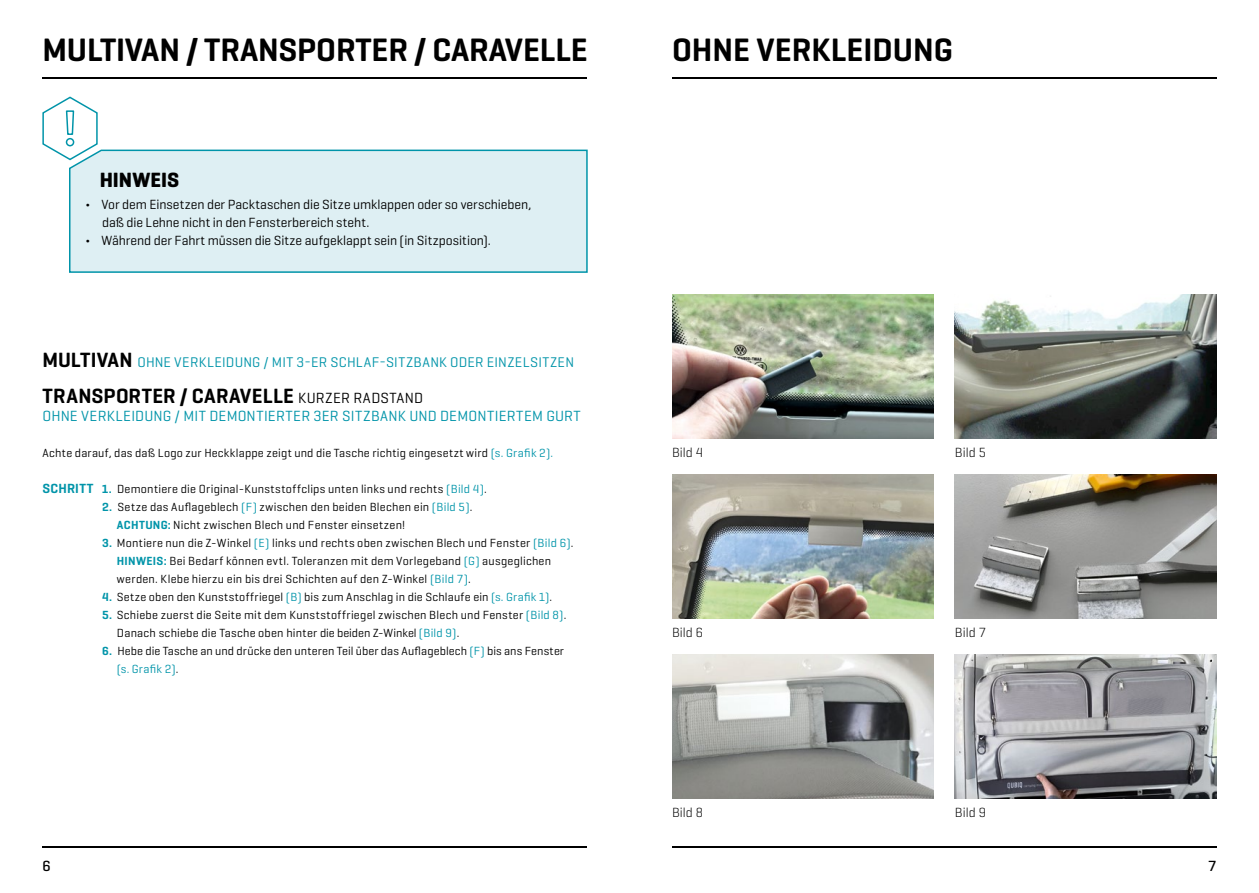
<style>
.page{position:relative;width:1259px;height:893px;background:#fff}
.page>*{position:absolute;margin:0;border:0;box-sizing:border-box;transform-origin:0 0}
.t1{font:600 33px "Geogrotesque";letter-spacing:-.005em;color:#000}
.t2{font:600 21px "Geogrotesque";letter-spacing:.015em;color:#000}
.t3{font:700 21px "Geogrotesque";color:#000}
.t4{font:15px "Geogrotesque";letter-spacing:.02em;color:#0094a9}
.t5{font:500 15px "Geogrotesque";color:#000}
.t6{font:14.25px "Geogrotesque";letter-spacing:.02em;color:#0094a9}
.t7{font:13.5px "Geogrotesque";letter-spacing:-.005em;color:#000}
.t8{font:300 13.5px "Geogrotesque";color:#000}
.t9{font:12px/18px "Geogrotesque";letter-spacing:.02em;color:#000}
.s1{font-weight:600;font-size:21px;color:#000}
.s2{font-weight:400;font-size:15px}
.s3{color:#0094a9}
.s4{font-weight:600;font-size:13.5px;color:#0094a9}
.s5{font-weight:600;color:#0094a9}
</style>
<div class="page">
<hr style="left:43px;top:77px;width:544px;height:2px;background:#000">
<hr style="left:672px;top:77px;width:544px;height:2px;background:#000">
<hr style="left:43px;top:846px;width:544px;height:1px;background:#000">
<hr style="left:672px;top:846px;width:544px;height:1px;background:#000">
<img style="left:955px;top:294px;width:261px;height:144px">
<img style="left:672px;top:294px;width:261px;height:144px">
<img style="left:672px;top:474px;width:261px;height:144px">
<img style="left:672px;top:654px;width:261px;height:144px">
<img style="left:955px;top:474px;width:261px;height:144px">
<img style="left:955px;top:654px;width:261px;height:144px">
<div style="left:69px;top:149px;width:519px;height:124px;background:#deeff3"></div>
<svg style="left:42px;top:96px;width:57px;height:65px"></svg>
<div style="left:66px;top:138px;width:8px;height:8px;border:2px solid #0094a9;border-radius:50%"></div>
<h1 class="t1" style="left:43px;top:31px;width:547px">MULTIVAN / TRANSPORTER / CARAVELLE</h1>
<h1 class="t1" style="left:672px;top:31px;width:282px">OHNE VERKLEIDUNG</h1>
<h2 class="t3" style="left:100px;top:168px;width:81px">HINWEIS</h2>
<p class="t7" style="left:85px;top:197px;width:447px">¬ Vor dem Einsetzen der Packtaschen die Sitze umklappen oder so verschieben,</p>
<p class="t7" style="left:102px;top:215px;width:269px">daß die Lehne nicht in den Fensterbereich steht.</p>
<p class="t7" style="left:85px;top:233px;width:407px">¬ Während der Fahrt müssen die Sitze aufgeklappt sein (in Sitzposition).</p>
<p class="t6" style="left:43px;top:354px;width:533px"><span class="s1">MULTIVAN</span> OHNE VERKLEIDUNG / MIT 3-ER SCHLAF-SITZBANK ODER EINZELSITZEN</p>
<h2 class="t2" style="left:43px;top:384px;width:382px">TRANSPORTER / CARAVELLE <span class="s2">KURZER RADSTAND</span></h2>
<p class="t4" style="left:43px;top:407px;width:540px">OHNE VERKLEIDUNG / MIT DEMONTIERTER 3ER SITZBANK UND DEMONTIERTEM GURT</p>
<p class="t9" style="left:43px;top:444px;width:512px">Achte darauf, das daß Logo zur Heckklappe zeigt und die Tasche richtig eingesetzt wird <span class="s3">(s. Grafik 2).</span></p>
<p class="t9" style="left:43px;top:480px;width:446px"><span class="s4">SCHRITT</span> <span class="s5">1.</span> Demontiere die Original-Kunststoffclips unten links und rechts <span class="s3">(Bild 4)</span>.</p>
<p class="t9" style="left:117px;top:498px;width:357px;text-indent:-15px"><span class="s5">2.</span> Setze das Auflageblech <span class="s3">(F)</span> zwischen den beiden Blechen ein <span class="s3">(Bild 5)</span>.<br><span class="s5">ACHTUNG:</span> Nicht zwischen Blech und Fenster einsetzen!</p>
<p class="t9" style="left:117px;top:534px;width:458px;text-indent:-15px"><span class="s5">3.</span> Montiere nun die Z-Winkel <span class="s3">(E)</span> links und rechts oben zwischen Blech und Fenster <span class="s3">(Bild 6)</span>.<br><span class="s5">HINWEIS:</span> Bei Bedarf können evtl. Toleranzen mit dem Vorlegeband <span class="s3">(G)</span> ausgeglichen werden. Klebe hierzu ein bis drei Schichten auf den Z-Winkel <span class="s3">(Bild 7)</span>.</p>
<p class="t9" style="left:102px;top:588px;width:452px"><span class="s5">4.</span> Setze oben den Kunststoffriegel <span class="s3">(B)</span> bis zum Anschlag in die Schlaufe ein <span class="s3">(s. Grafik 1)</span>.</p>
<p class="t9" style="left:117px;top:606px;width:451px;text-indent:-15px"><span class="s5">5.</span> Schiebe zuerst die Seite mit dem Kunststoffriegel zwischen Blech und Fenster <span class="s3">(Bild 8)</span>.<br>Danach schiebe die Tasche oben hinter die beiden Z-Winkel <span class="s3">(Bild 9)</span>.</p>
<p class="t9" style="left:117px;top:642px;width:449px;text-indent:-15px"><span class="s5">6.</span> Hebe die Tasche an und drücke den unteren Teil über das Auflageblech <span class="s3">(F)</span> bis ans Fenster <span class="s3">(s. Grafik 2)</span>.</p>
<p class="t8" style="left:672px;top:445px;width:33px">Bild 4</p>
<p class="t8" style="left:672px;top:625px;width:33px">Bild 6</p>
<p class="t8" style="left:955px;top:445px;width:33px">Bild 5</p>
<p class="t8" style="left:955px;top:625px;width:33px">Bild 7</p>
<p class="t8" style="left:672px;top:805px;width:33px">Bild 8</p>
<p class="t8" style="left:955px;top:805px;width:33px">Bild 9</p>
<p class="t5" style="left:43px;top:857px;width:10px">6</p>
<p class="t5" style="left:1208px;top:857px;width:10px">7</p>
</div>
